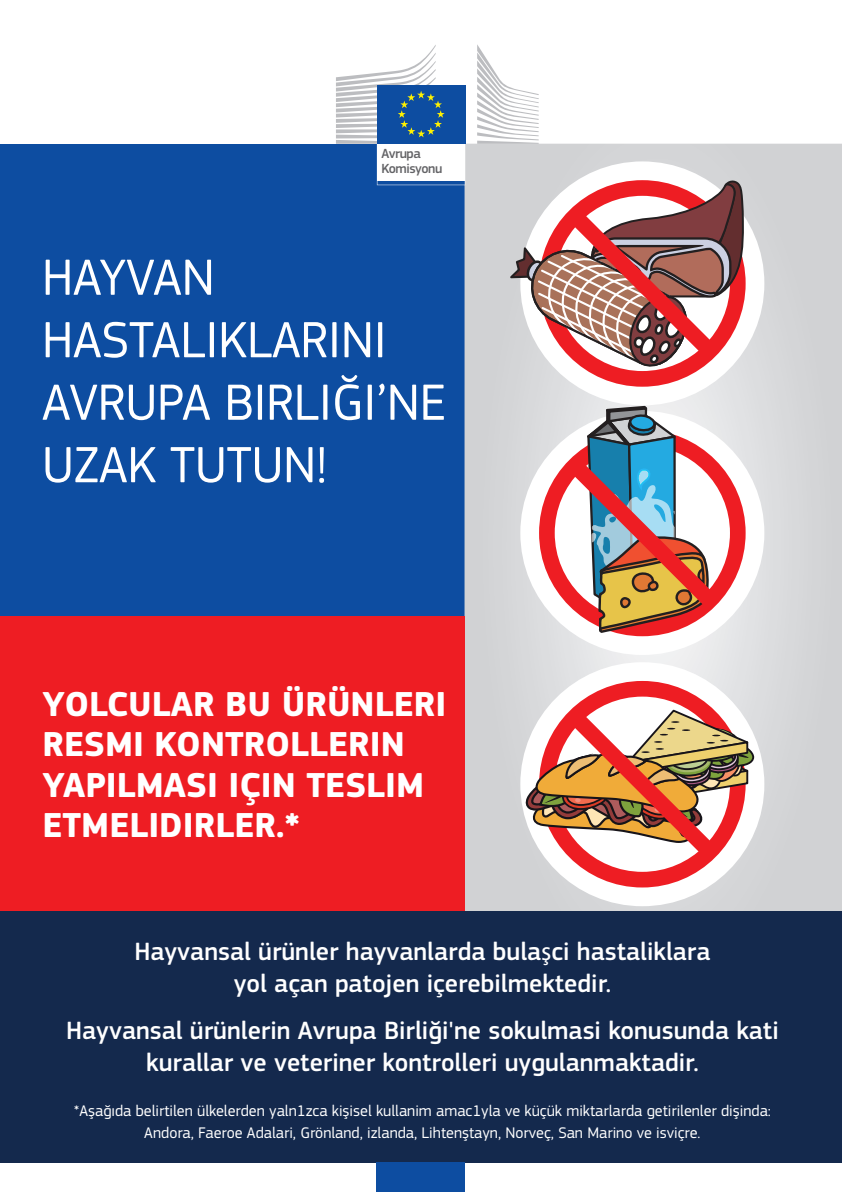
<style>
.page{position:relative;width:842px;height:1192px;background:#fff}
.page>*{position:absolute;margin:0;border:0;box-sizing:border-box;transform-origin:0 0}
.t1{font:53px/62.5px "EC Square Sans Pro";letter-spacing:-.01em;color:#fff}
.t2{font:700 36px/40.5px "EC Square Sans Pro";color:#fff}
.t3{font:500 26px/31.5px "EC Square Sans Pro";color:#fff;text-align:center}
.t4{font:16px/22.5px "EC Square Sans Pro";color:#fff;text-align:center}
.t5{font:500 13.75px/14.6px "EC Square Sans Pro";letter-spacing:-.035em;color:#636366}
.s1{font-family:"Myriad Pro";font-weight:400}
</style>
<div class="page">
<div style="left:0;top:144px;width:464px;height:476px;background:#0d4da1"></div>
<svg style="left:464px;top:144px;width:378px;height:767px;background:#d4d5d7"></svg>
<div style="left:0;top:617px;width:464px;height:294px;background:#ee1d23"></div>
<div style="left:0;top:911px;width:842px;height:252px;background:#14294d"></div>
<svg style="left:336px;top:45px;width:129px;height:140px"></svg>
<svg style="left:477px;top:44px;width:62px;height:100px"></svg>
<div style="left:520px;top:161px;width:244px;height:244px;background:#fff;border-radius:50%"></div>
<div style="left:520px;top:411px;width:244px;height:244px;background:#fff;border-radius:50%"></div>
<svg style="left:506px;top:179px;width:241px;height:453px"></svg>
<div style="left:520px;top:662px;width:244px;height:244px;background:#fff;border-radius:50%"></div>
<div style="left:539px;top:681px;width:207px;height:206px;border:16px solid #ee1d23;border-radius:50%"></div>
<svg style="left:525px;top:693px;width:230px;height:182px"></svg>
<div style="left:377px;top:1163px;width:88px;height:29px;background:#0d4da1"></div>
<p class="t5" style="left:381px;top:147px;width:62px">Avrupa<br>Komisyonu</p>
<h1 class="t1" style="left:42px;top:246px;width:406px">HAYVAN<br>HASTALIKLARINI<br>AVRUPA BIRLIĞI’NE<br>UZAK TUTUN!</h1>
<h2 class="t2" style="left:42px;top:685px;width:405px">YOLCULAR BU ÜRÜNLERI<br>RESMI KONTROLLERIN<br>YAPILMASI IÇIN TESLIM<br>ETMELIDIRLER.*</h2>
<p class="t3" style="left:134px;top:936px;width:577px">Hayvansal ürünler hayvanlarda bula<span class="s1">ş</span>ci hastaliklara yol açan patojen içerebilmektedir.</p>
<p class="t3" style="left:66px;top:1015px;width:714px">Hayvansal ürünlerin Avrupa Birliği'ne sokulmasi konusunda kati kurallar ve veteriner kontrolleri uygulanmaktadir.</p>
<p class="t4" style="left:74px;top:1099px;width:698px">*Aşağıda belirtilen ülkelerden yaln1zca kişisel kullanim amac1yla ve küçük miktarlarda getirilenler dişinda:<br>Andora, Faeroe Adalari, Grönland, izlanda, Lihtenştayn, Norveç, San Marino ve isviçre.</p>
</div>
